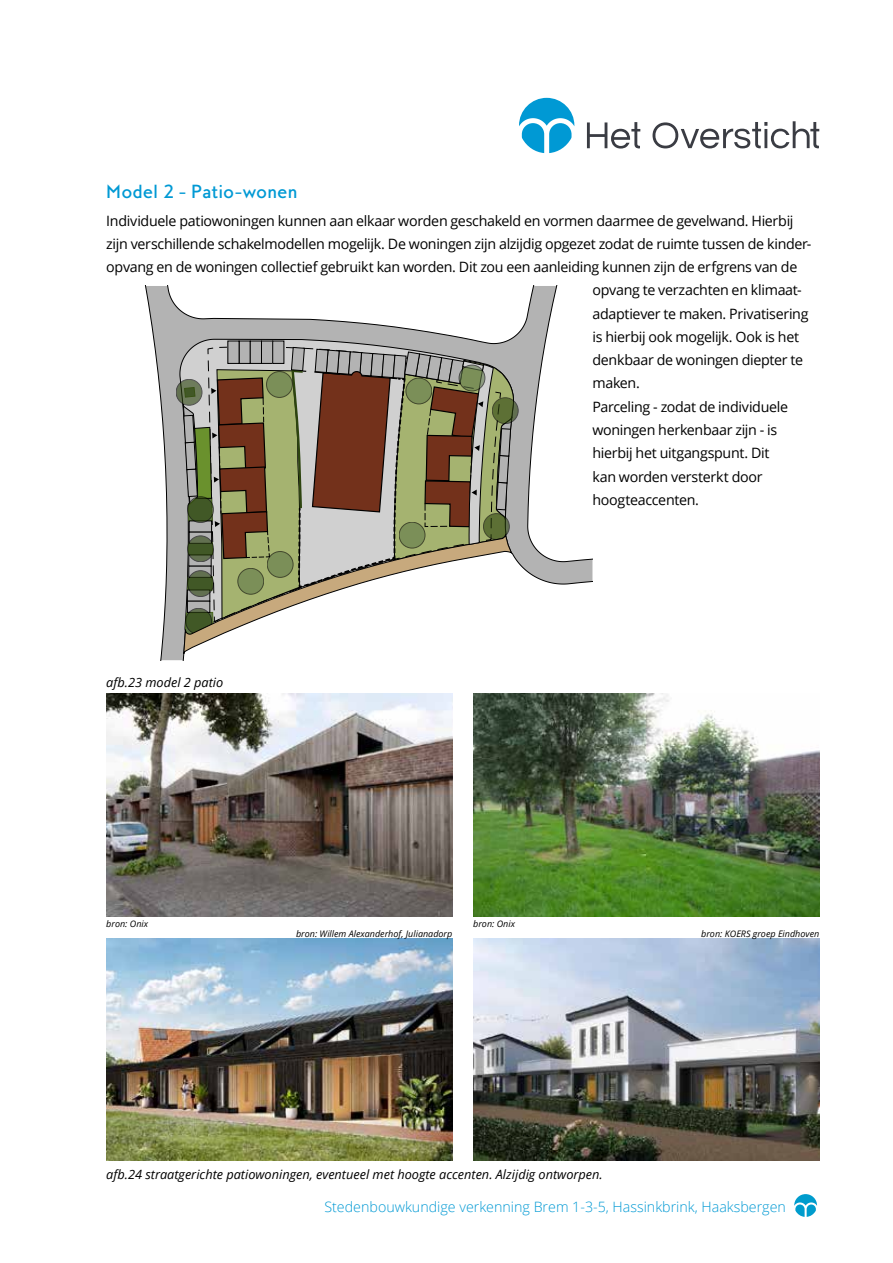
<style>
.page{position:relative;width:893px;height:1263px;background:#fff}
.page>*{position:absolute;margin:0;border:0;box-sizing:border-box;transform-origin:0 0}
.t1{font:500 17.25px "MB Empire";letter-spacing:.005em;color:#0099d4}
.t2{font:14.25px "Open Sans";letter-spacing:-.02em;color:#000}
.t3{font:300 14.25px "Open Sans";color:#0099d4}
.t4{font:italic 12.75px "Open Sans";color:#000}
.t5{font:italic 9px "Open Sans";color:#000}
</style>
<div class="page">
<svg style="left:519px;top:98px;width:55px;height:55px"></svg>
<svg style="left:652px;top:121px;width:167px;height:28px"></svg>
<svg style="left:587px;top:122px;width:53px;height:27px"></svg>
<svg style="left:794px;top:1194px;width:23px;height:23px"></svg>
<img style="left:106px;top:694px;width:346px;height:222px">
<img style="left:473px;top:694px;width:346px;height:222px">
<img style="left:106px;top:938px;width:346px;height:223px">
<img style="left:473px;top:938px;width:346px;height:223px">
<svg style="left:145px;top:286px;width:447px;height:374px"></svg>
<svg style="left:492px;top:398px;width:26px;height:26px"></svg>
<div style="left:492px;top:398px;width:26px;height:26px;border:1px solid #000;border-radius:50%"></div>
<svg style="left:176px;top:379px;width:26px;height:26px"></svg>
<div style="left:176px;top:379px;width:26px;height:26px;border:1px solid #000;border-radius:50%"></div>
<svg style="left:183px;top:286px;width:331px;height:374px"></svg>
<p class="t1" style="left:106px;top:180px;width:193px">Model 2 - Patio-wonen</p>
<p class="t2" style="left:106px;top:211px;width:689px">Individuele patiowoningen kunnen aan elkaar worden geschakeld en vormen daarmee de gevelwand. Hierbij</p>
<p class="t2" style="left:106px;top:234px;width:707px">zijn verschillende schakelmodellen mogelijk. De woningen zijn alzijdig opgezet zodat de ruimte tussen de kinder-</p>
<p class="t2" style="left:106px;top:257px;width:692px">opvang en de woningen collectief gebruikt kan worden. Dit zou een aanleiding kunnen zijn de erfgrens van de</p>
<p class="t2" style="left:592px;top:280px;width:211px">opvang te verzachten en klimaat-</p>
<p class="t2" style="left:592px;top:304px;width:218px">adaptiever te maken. Privatisering</p>
<p class="t2" style="left:592px;top:327px;width:208px">is hierbij ook mogelijk. Ook is het</p>
<p class="t2" style="left:592px;top:350px;width:212px">denkbaar de woningen diepter te</p>
<p class="t2" style="left:592px;top:373px;width:49px">maken.</p>
<p class="t2" style="left:592px;top:397px;width:197px">Parceling - zodat de individuele</p>
<p class="t2" style="left:592px;top:420px;width:186px">woningen herkenbaar zijn - is</p>
<p class="t2" style="left:592px;top:443px;width:179px">hierbij het uitgangspunt. Dit</p>
<p class="t2" style="left:592px;top:467px;width:172px">kan worden versterkt door</p>
<p class="t2" style="left:592px;top:490px;width:108px">hoogteaccenten.</p>
<p class="t4" style="left:106px;top:673px;width:119px">afb.23 model 2 patio</p>
<p class="t5" style="left:106px;top:918px;width:43px">bron: Onix</p>
<p class="t5" style="left:473px;top:918px;width:43px">bron: Onix</p>
<p class="t5" style="left:296px;top:927px;width:158px">bron: Willem Alexanderhof, Julianadorp</p>
<p class="t5" style="left:701px;top:927px;width:120px">bron: KOERS groep Eindhoven</p>
<p class="t4" style="left:106px;top:1166px;width:498px">afb.24 straatgerichte patiowoningen, eventueel met hoogte accenten. Alzijdig ontworpen.</p>
<p class="t3" style="left:324px;top:1197px;width:463px">Stedenbouwkundige verkenning Brem 1-3-5, Hassinkbrink, Haaksbergen</p>
</div>
